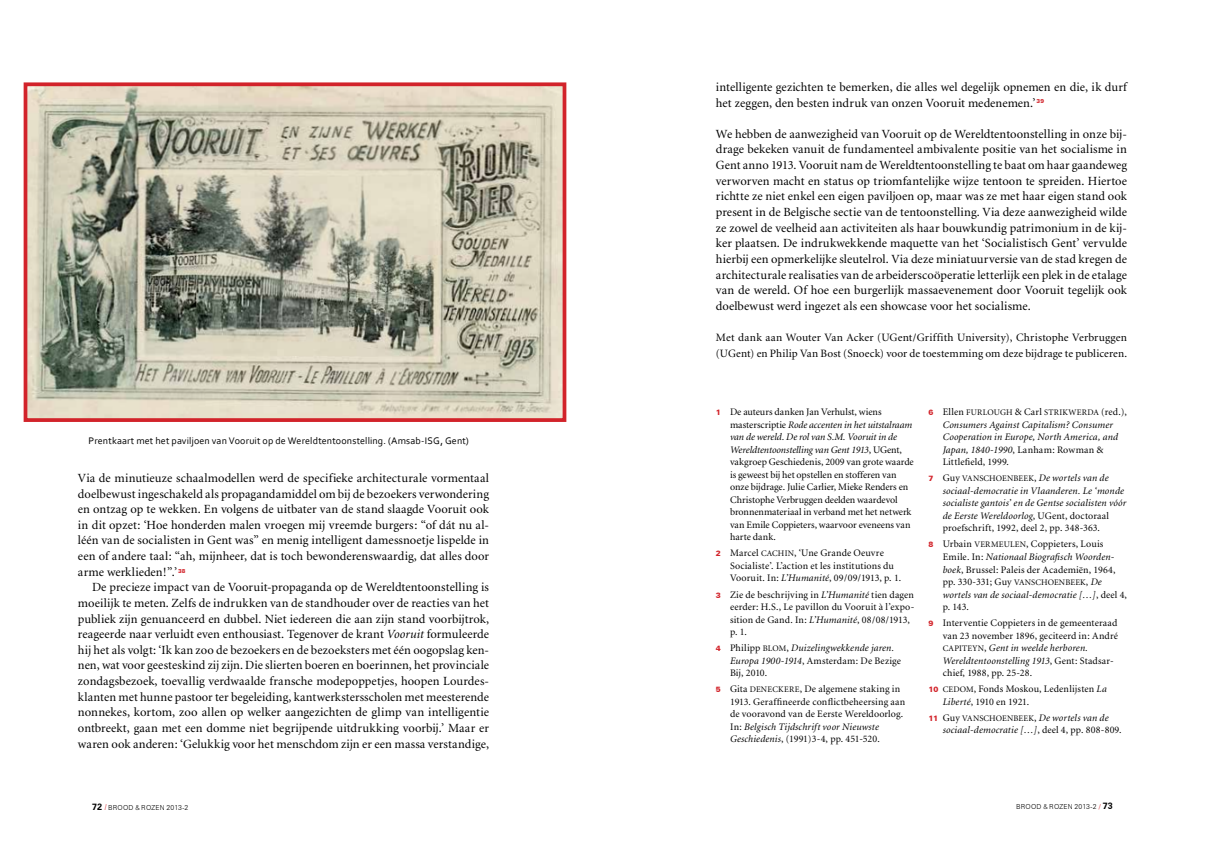
<style>
.page{position:relative;width:1205px;height:851px;background:#fff}
.page>*{position:absolute;margin:0;border:0;box-sizing:border-box;transform-origin:0 0}
.t1{font:12.5px/15.6px "Minion";letter-spacing:.005em;color:#000;text-align:justify}
.t2{font:11.25px/15.6px "Minion";letter-spacing:.01em;color:#000}
.t3{font:10px/12.5px "Minion";letter-spacing:.005em;color:#000}
.t4{font:italic 10px/12.5px "Minion";letter-spacing:.015em;color:#000}
.t5{font:10px "Corbel";letter-spacing:.015em;color:#000}
.t6{font:8.5px "Minion Regular SC850";letter-spacing:.025em;color:#000}
.t7{font:300 6.88px "Zurich BT";letter-spacing:.025em;color:#000}
.t8{font:900 5.5px "Zurich BT";color:#d2232a}
.s1{font-style:italic}
.s2{font-family:"Zurich BT";font-weight:900;font-size:7.5px;color:#d2232a}
.s3{font-family:"Minion Regular SC850";font-size:8.5px}
.s4{font-family:"Zurich BT";font-weight:900;font-style:normal;font-size:7.5px;color:#d2232a}
.s5{font-style:normal}
.s6{font-family:"Minion Regular SC850";font-style:normal;font-size:8.5px}
.s7{font-family:"Minion";font-size:10px}
.s8{font-weight:700;font-size:9px}
.s9{font-family:"Candara";font-weight:400;color:#d2232a}
.s10{font-family:"Futura BT"}
.s11{font-weight:400;color:#d2232a}
</style>
<div class="page">
<svg style="left:23px;top:82px;width:544px;height:340px;background:#b7ae9d"></svg>
<p class="t5" style="left:89px;top:435px;width:382px">Prentkaart met het paviljoen van Vooruit op de Wereldtentoonstelling. (Amsab-I SG, Gent)</p>
<p class="t1" style="left:78px;top:470px;width:413px">Via de minutieuze schaalmodellen werd de specifieke architecturale vormentaal doelbewust ingeschakeld als propagandamiddel om bij de bezoekers verwondering en ontzag op te wekken. En volgens de uitbater van de stand slaagde Vooruit ook in dit opzet: ‘Hoe honderden malen vroegen mij vreemde burgers: “of dát nu al&shy;léén van de socialisten in Gent was” en menig intelligent damessnoetje lispelde in een of andere taal: “ah, mijnheer, dat is toch bewonderenswaardig, dat alles door arme werklieden!”.’</p>
<p class="t8" style="left:178px;top:567px;width:9px">38</p>
<p class="t1" style="left:78px;top:580px;width:413px;text-indent:14px">De precieze impact van de Vooruit-propaganda op de Wereldtentoonstelling is moeilijk te meten. Zelfs de indrukken van de standhouder over de reacties van het publiek zijn genuanceerd en dubbel. Niet iedereen die aan zijn stand voorbijtrok, reageerde naar verluidt even enthousiast. Tegenover de krant <span class="s1">Vooruit</span> formuleerde hij het als volgt: ‘Ik kan zoo de bezoekers en de bezoeksters met één oogopslag ken&shy;nen, wat voor geesteskind zij zijn. Die slierten boeren en boerinnen, het provinciale zondagsbezoek, toevallig verdwaalde fransche modepoppetjes, hoopen Lourdes&shy;klanten met hunne pastoor ter begeleiding, kantwerkstersscholen met meesterende nonnekes, kortom, zoo allen op welker aangezichten de glimp van intelligentie ontbreekt, gaan met een domme niet begrijpende uitdrukking voorbij.’ Maar er waren ook anderen: ‘Gelukkig voor het menschdom zijn er een massa verstandige,</p>
<p class="t1" style="left:716px;top:80px;width:413px">intelligente gezichten te bemerken, die alles wel degelijk opnemen en die, ik durf het zeggen, den besten indruk van onzen Vooruit medenemen.’</p>
<p class="t8" style="left:1036px;top:98px;width:9px">39</p>
<p class="t1" style="left:716px;top:126px;width:413px">We hebben de aanwezigheid van Vooruit op de Wereldtentoonstelling in onze bij&shy;drage bekeken vanuit de fundamenteel ambivalente positie van het socialisme in Gent anno 1913. Vooruit nam de Wereldtentoonstelling te baat om haar gaandeweg verworven macht en status op triomfantelijke wijze tentoon te spreiden. Hiertoe richtte ze niet enkel een eigen paviljoen op, maar was ze met haar eigen stand ook present in de Belgische sectie van de tentoonstelling. Via deze aanwezigheid wilde ze zowel de veelheid aan activiteiten als haar bouwkundig patrimonium in de kij&shy;ker plaatsen. De indrukwekkende maquette van het ‘Socialistisch Gent’ vervulde hierbij een opmerkelijke sleutelrol. Via deze miniatuurversie van de stad kregen de architecturale realisaties van de arbeiderscoöperatie letterlijk een plek in de etalage van de wereld. Of hoe een burgerlijk massaevenement door Vooruit tegelijk ook doelbewust werd ingezet als een showcase voor het socialisme.</p>
<p class="t2" style="left:716px;top:330px;width:413px">Met dank aan Wouter Van Acker (UGent/Griffith University), Christophe Verbruggen (UGent) en Philip Van Bost (Snoeck) voor de toestemming om deze bijdrage te publiceren.</p>
<p class="t3" style="left:730px;top:406px;width:185px;text-indent:-14px"><span class="s2">1</span> De auteurs danken Jan Verhulst, wiens masterscriptie <span class="s1">Rode accenten in het uitstalraam van de wereld. De rol van S.M. Vooruit in de Wereldtentoonstelling van Gent 1913</span>, UGent, vakgroep Geschiedenis, 2009 van grote waarde is geweest bij het opstellen en stofferen van onze bijdrage. Julie Carlier, Mieke Renders en Christophe Verbruggen deelden waardevol bronnenmateriaal in verband met het netwerk van Emile Coppieters, waarvoor eveneens van harte dank.</p>
<p class="t3" style="left:730px;top:547px;width:172px;text-indent:-14px"><span class="s2">2</span> Marcel <span class="s3">CACHIN</span>, ‘Une Grande Oeuvre<br>Socialiste’. L’action et les institutions du<br>Vooruit. In: <span class="s1">L’Humanité</span>, 09/09/1913, p. 1.</p>
<p class="t3" style="left:730px;top:588px;width:186px;text-indent:-14px"><span class="s2">3</span> Zie de beschrijving in <span class="s1">L’Humanité</span> tien dagen eerder: H.S., Le pavillon du Vooruit à l’expo&shy;sition de Gand. In: <span class="s1">L’Humanité</span>, 08/08/1913, p. 1.</p>
<p class="t4" style="left:730px;top:642px;width:172px;text-indent:-14px"><span class="s4">4</span> <span class="s5">Philipp</span> <span class="s6">BLOM</span><span class="s5">,</span> Duizelingwekkende jaren.<br>Europa 1900-1914<span class="s5">, Amsterdam: De Bezige<br>Bij, 2010.</span></p>
<p class="t3" style="left:730px;top:683px;width:177px;text-indent:-14px"><span class="s2">5</span> Gita <span class="s3">DENECKERE</span>, De algemene staking in 1913. Geraffineerde conflictbeheersing aan de vooravond van de Eerste Wereldoorlog.<br>In: <span class="s1">Belgisch Tijdschrift voor Nieuwste Geschiedenis</span>, (1991)3-4, pp. 451-520.</p>
<p class="t6" style="left:928px;top:408px;width:200px"><span class="s2">6</span> <span class="s7">Ellen</span> FURLOUGH <span class="s7">&amp; Carl</span> STRIKWERDA <span class="s7">(red.),</span></p>
<p class="t4" style="left:943px;top:418px;width:177px">Consumers Against Capitalism? Consumer Cooperation in Europe, North America, and Japan, 1840-1990<span class="s5">, Lanham: Rowman &amp; Littlefield, 1999.</span></p>
<p class="t4" style="left:943px;top:472px;width:185px;text-indent:-14px"><span class="s4">7</span> <span class="s5">Guy</span> <span class="s6">VANSCHOENBEEK</span><span class="s5">,</span> De wortels van de sociaal-democratie in Vlaanderen. Le ‘monde socialiste gantois’ en de Gentse socialisten vóór de Eerste Wereldoorlog<span class="s5">, UGent, doctoraal proefschrift, 1992, deel 2, pp. 348-363.</span></p>
<p class="t3" style="left:943px;top:538px;width:186px;text-indent:-14px"><span class="s2">8</span> Urbain <span class="s3">VERMEULEN</span>, Coppieters, Louis Emile. In: <span class="s1">Nationaal Biografisch Woorden&shy;boek</span>, Brussel: Paleis der Academiën, 1964, pp. 330-331; Guy <span class="s3">VANSCHOENBEEK</span>, <span class="s1">De wortels van de sociaal-democratie […]</span>, deel 4, p. 143.</p>
<p class="t3" style="left:943px;top:617px;width:177px;text-indent:-14px"><span class="s2">9</span> Interventie Coppieters in de gemeenteraad van 23 november 1896, geciteerd in: André <span class="s3">CAPITEYN</span>, <span class="s1">Gent in weelde herboren.<br>Wereldtentoonstelling 1913</span>, Gent: Stadsar&shy;chief, 1988, pp. 25-28.</p>
<p class="t3" style="left:943px;top:683px;width:166px;text-indent:-14px"><span class="s2">10</span> <span class="s3">CEDOM</span>, Fonds Moskou, Ledenlijsten <span class="s1">La<br>Liberté</span>, 1910 en 1921.</p>
<p class="t4" style="left:943px;top:711px;width:180px;text-indent:-14px"><span class="s4">11</span> <span class="s5">Guy</span> <span class="s6">VANSCHOENBEEK</span><span class="s5">,</span> De wortels van de sociaal-democratie […]<span class="s5">, deel 4, pp. 808-809.</span></p>
<p class="t7" style="left:92px;top:802px;width:98px"><span class="s8">72</span> <span class="s9">/</span> BROOD <span class="s10">&amp;</span> ROZEN 2013-2</p>
<p class="t7" style="left:1016px;top:802px;width:98px">BROOD <span class="s10">&amp;</span> ROZEN 2013-2 <span class="s11">/</span> <span class="s8">73</span></p>
</div>
